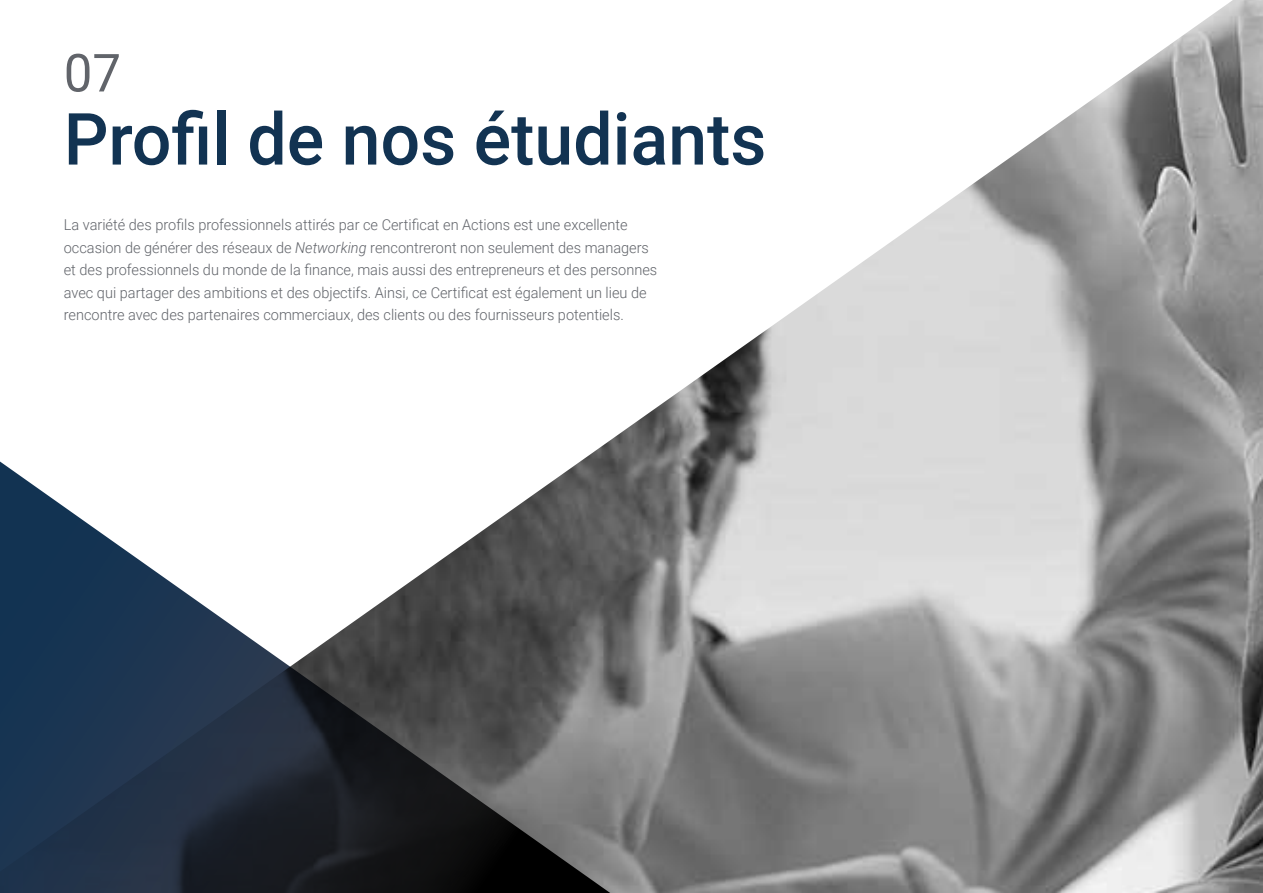
<style>
.page{position:relative;width:1263px;height:893px;background:#fff}
.page>*{position:absolute;margin:0;border:0;box-sizing:border-box;transform-origin:0 0}
.t1{font:500 72px "Roboto";color:#123352}
.t2{font:52.5px "Roboto";color:#61646a}
.t3{font:300 15px/22.5px "Roboto";color:#61646a}
.s1{font-style:italic}
</style>
<div class="page">
<img style="left:602px;top:0;width:661px;height:893px">
<svg style="left:0;top:446px;width:640px;height:447px"></svg>
<h2 class="t2" style="left:64px;top:36px;width:59px">07</h2>
<h1 class="t1" style="left:64px;top:89px;width:704px">Profil de nos étudiants</h1>
<p class="t3" style="left:64px;top:213px;width:595px">La variété des profils professionnels attirés par ce Certificat en Actions est une excellente occasion de générer des réseaux de <span class="s1">Networking</span> rencontreront non seulement des managers et des professionnels du monde de la finance, mais aussi des entrepreneurs et des personnes avec qui partager des ambitions et des objectifs. Ainsi, ce Certificat est également un lieu de rencontre avec des partenaires commerciaux, des clients ou des fournisseurs potentiels.</p>
</div>
